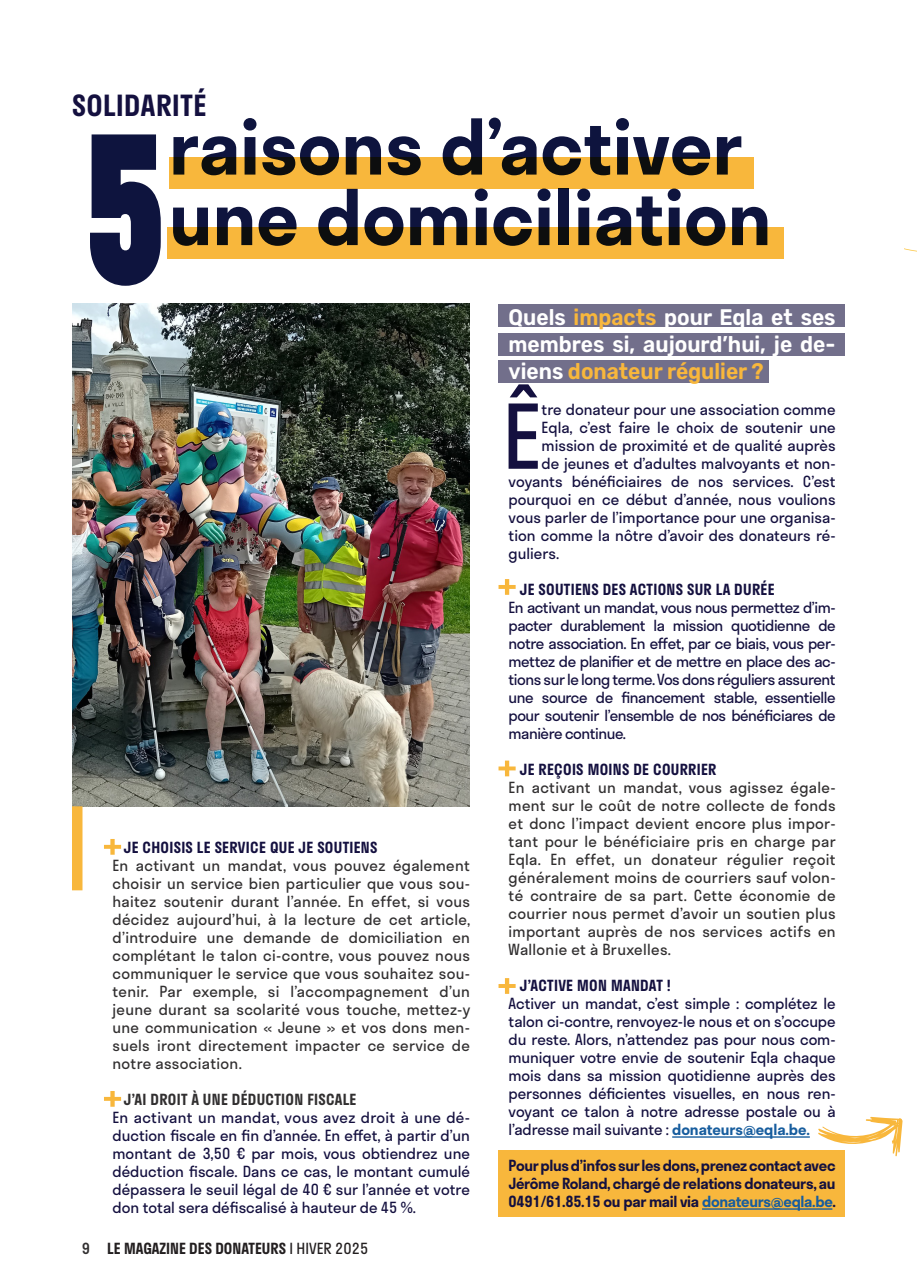
<style>
.page{position:relative;width:917px;height:1287px;background:#fff}
.page>*{position:absolute;margin:0;border:0;box-sizing:border-box;transform-origin:0 0}
.Left_Justify{font:900 196.5px "Stratos";color:#0e143e;scale:.8 1}
.Left_Justify_Drop_Caps{font:87px "Stratos";color:#14103f}
.Center{font:600 75px/70.5px "Stratos";color:#0e143e}
.Left_Justify-2{font:600 28.5px "Stratos";letter-spacing:.02em;color:#14103f}
.Left_Justify-3{font:600 22.5px/27px "Rubik";color:#fff;text-align:justify;scale:.93 1}
.Left_Justify_Drop_Caps-2{font:15px/18px "Stratos";color:#14103f;text-align:justify}
.Left_Justify_Drop_Caps-3{font:15px/18px "Stratos";letter-spacing:.02em;color:#312f30;text-align:justify}
.Left_Justify_Drop_Caps-4{font:600 15px/18px "Stratos";letter-spacing:.02em;color:#14103f;text-align:justify}
.t1{font:600 15px "Stratos";color:#231f20}
.Left_Justify_Drop_Caps-5{font:600 15px "Stratos";letter-spacing:.02em;color:#312f30}
.s1{font-weight:500;color:#312f30}
.s2{font-weight:400}
.s3{color:#f8b73c}
.s4{font-weight:600;color:#175d9e}
.s5{color:#175d9e}
</style>
<div class="page">
<div style="left:498px;top:304px;width:347px;height:23px;background:#726f8b"></div>
<div style="left:498px;top:333px;width:347px;height:22px;background:#726f8b"></div>
<div style="left:498px;top:360px;width:271px;height:22px;background:#726f8b"></div>
<div style="left:498px;top:1149px;width:347px;height:67px;background:#f8b73c"></div>
<img style="left:72px;top:304px;width:398px;height:502px">
<hr style="left:672px;top:1136px;width:138px;height:2px;background:#175d9e">
<hr style="left:702px;top:1208px;width:130px;height:2px;background:#175d9e">
<div style="left:72px;top:806px;width:10px;height:84px;background:#f8b73c"></div>
<svg style="left:498px;top:579px;width:18px;height:16px"></svg>
<svg style="left:498px;top:760px;width:18px;height:16px"></svg>
<svg style="left:104px;top:839px;width:17px;height:16px"></svg>
<svg style="left:104px;top:1091px;width:17px;height:16px"></svg>
<svg style="left:498px;top:978px;width:18px;height:16px"></svg>
<svg style="left:818px;top:1117px;width:85px;height:39px"></svg>
<img style="left:905px;top:248px;width:12px;height:4px">
<div style="left:167px;top:227px;width:617px;height:31px;background:#f8b73c"></div>
<div style="left:169px;top:157px;width:584px;height:31px;background:#f8b73c"></div>
<p class="Left_Justify-2" style="left:72px;top:82px;width:136px">SOLIDARITÉ</p>
<p class="Center" style="left:169px;top:109px;width:604px">raisons d’activer une domiciliation</p>
<p class="Left_Justify" style="left:82px;top:52px;width:110px">5</p>
<p class="Left_Justify_Drop_Caps-4" style="left:124px;top:838px;width:255px">JE CHOISIS LE SERVICE QUE JE SOUTIENS</p>
<p class="Left_Justify_Drop_Caps-3" style="left:113px;top:856px;width:359px">En activant un mandat, vous pouvez également choisir un service bien particulier que vous sou&shy;haitez soutenir durant l’année. En effet, si vous décidez aujourd’hui, à la lecture de cet article, d’introduire une demande de domiciliation en complétant le talon ci-contre, vous pouvez nous communiquer le service que vous souhaitez sou&shy;tenir. Par exemple, si l’accompagnement d’un jeune durant sa scolarité vous touche, mettez-y une communication « Jeune » et vos dons men&shy;suels iront directement impacter ce service de notre association.</p>
<p class="Left_Justify_Drop_Caps-5" style="left:124px;top:1087px;width:234px">J’AI DROIT À UNE DÉDUCTION FISCALE</p>
<p class="Left_Justify_Drop_Caps-2" style="left:113px;top:1108px;width:359px">En activant un mandat, vous avez droit à une dé&shy;duction fiscale en fin d’année. En effet, à partir d’un montant de 3,50 € par mois, vous obtiendrez une déduction fiscale. Dans ce cas, le montant cumulé dépassera le seuil légal de 40 € sur l’année et votre don total sera défiscalisé à hauteur de 45 %.</p>
<p class="t1" style="left:82px;top:1236px;width:288px"><span class="s1">9</span> LE MAGAZINE DES DONATEURS <span class="s2">I HIVER 2025</span></p>
<p class="Left_Justify-3" style="left:509px;top:304px;width:353px">Quels <span class="s3">impacts</span> pour Eqla et ses membres si, aujourd’hui, je de&shy;viens <span class="s3">donateur régulier ?</span></p>
<p class="Left_Justify_Drop_Caps" style="left:502px;top:367px;width:41px">Ê</p>
<p class="Left_Justify_Drop_Caps-2" style="left:542px;top:400px;width:295px">tre donateur pour une association comme</p>
<p class="Left_Justify_Drop_Caps-2" style="left:542px;top:418px;width:295px">Eqla, c’est faire le choix de soutenir une</p>
<p class="Left_Justify_Drop_Caps-2" style="left:542px;top:436px;width:295px">mission de proximité et de qualité auprès</p>
<p class="Left_Justify_Drop_Caps-2" style="left:542px;top:454px;width:295px">de jeunes et d’adultes malvoyants et non-</p>
<p class="Left_Justify_Drop_Caps-2" style="left:509px;top:472px;width:328px">voyants bénéficiaires de nos services. C’est</p>
<p class="Left_Justify_Drop_Caps-2" style="left:509px;top:490px;width:329px">pourquoi en ce début d’année, nous voulions</p>
<p class="Left_Justify_Drop_Caps-2" style="left:509px;top:508px;width:329px">vous parler de l’importance pour une organisa-</p>
<p class="Left_Justify_Drop_Caps-2" style="left:509px;top:526px;width:329px">tion comme la nôtre d’avoir des donateurs ré-</p>
<p class="Left_Justify_Drop_Caps-2" style="left:509px;top:544px;width:52px">guliers.</p>
<p class="Left_Justify_Drop_Caps-4" style="left:520px;top:580px;width:256px">JE SOUTIENS DES ACTIONS SUR LA DURÉE</p>
<p class="Left_Justify_Drop_Caps-2" style="left:509px;top:598px;width:329px">En activant un mandat, vous nous permettez d’im&shy;pacter durablement la mission quotidienne de notre association. En effet, par ce biais, vous per&shy;mettez de planifier et de mettre en place des ac&shy;tions sur le long terme. Vos dons réguliers assurent une source de financement stable, essentielle pour soutenir l’ensemble de nos bénéficiares de manière continue.</p>
<p class="Left_Justify_Drop_Caps-4" style="left:520px;top:760px;width:198px">JE REÇOIS MOINS DE COURRIER</p>
<p class="Left_Justify_Drop_Caps-3" style="left:509px;top:778px;width:329px">En activant un mandat, vous agissez égale&shy;ment sur le coût de notre collecte de fonds et donc l’impact devient encore plus impor&shy;tant pour le bénéficiaire pris en charge par Eqla. En effet, un donateur régulier reçoit généralement moins de courriers sauf volon&shy;té contraire de sa part. Cette économie de courrier nous permet d’avoir un soutien plus important auprès de nos services actifs en Wallonie et à Bruxelles.</p>
<p class="Left_Justify_Drop_Caps-4" style="left:520px;top:976px;width:153px">J’ACTIVE MON MANDAT !</p>
<p class="Left_Justify_Drop_Caps-2" style="left:509px;top:994px;width:329px">Activer un mandat, c’est simple : complétez le talon ci-contre, renvoyez-le nous et on s’occupe du reste. Alors, n’attendez pas pour nous com&shy;muniquer votre envie de soutenir Eqla chaque mois dans sa mission quotidienne auprès des personnes déficientes visuelles, en nous ren&shy;voyant ce talon à notre adresse postale ou à l’adresse mail suivante : <span class="s4">donateurs@eqla.be.</span></p>
<p class="Left_Justify_Drop_Caps-4" style="left:509px;top:1156px;width:329px">Pour plus d’infos sur les dons, prenez contact avec Jérôme Roland, chargé de relations donateurs, au 0491/61.85.15 ou par mail via <span class="s5">donateurs@eqla.be</span>.</p>
</div>
